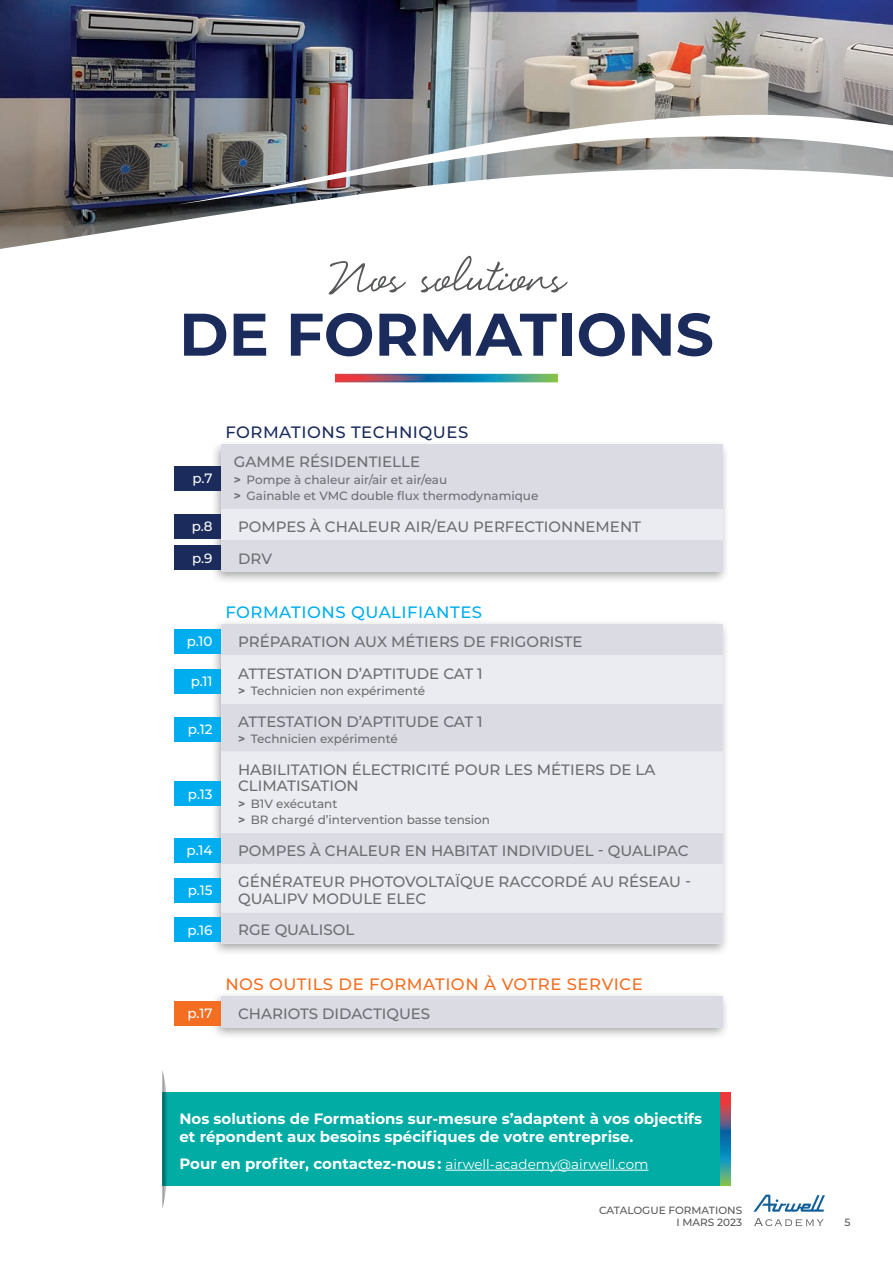
<style>
.page{position:relative;width:893px;height:1263px;background:#fff}
.page>*{position:absolute;margin:0;border:0;box-sizing:border-box;transform-origin:0 0}
.t1{font:80.7px "Eye Catching";color:#57585a}
.t2{font:700 60px "Montserrat";color:#1a2b5c}
.t3{font:500 16.5px "Montserrat";letter-spacing:.03em;color:#f36e21}
.t4{font:500 16.5px "Montserrat";letter-spacing:.03em;color:#00aeef}
.t5{font:500 16.5px "Montserrat";letter-spacing:.03em;color:#1a2b5c}
.t6{font:500 15px/16.5px "Montserrat";color:#6c6d70}
.t7{font:700 15px/18px "Montserrat";color:#fff}
.t8{font:500 13.5px "Montserrat";color:#fff}
.t9{font:500 12px/16.5px "Montserrat";color:#6c6d70}
.t10{font:500 10.5px/12px "Montserrat";color:#57585a}
.s1{font-weight:700}
.s2{font-weight:400;font-size:13.5px}
</style>
<div class="page">
<img style="left:508px;top:0;width:385px;height:79px">
<img style="left:0;top:0;width:508px;height:169px">
<svg style="left:0;top:169px;width:558px;height:214px"></svg>
<img style="left:177px;top:79px;width:716px;height:125px">
<svg style="left:338px;top:377px;width:217px;height:2px"></svg>
<div style="left:210px;top:439px;width:519px;height:146px;background:#231f20;opacity:.4"></div>
<div style="left:221px;top:444px;width:502px;height:65px;background:#dbdbe4"></div>
<div style="left:221px;top:509px;width:502px;height:31px;background:#ebecf1"></div>
<div style="left:221px;top:540px;width:502px;height:32px;background:#dbdbe4"></div>
<div style="left:174px;top:466px;width:47px;height:25px;background:#1a2b5c"></div>
<div style="left:174px;top:514px;width:47px;height:25px;background:#1a2b5c"></div>
<div style="left:174px;top:545px;width:47px;height:25px;background:#1a2b5c"></div>
<div style="left:210px;top:619px;width:519px;height:337px;background:#231f20;opacity:.4"></div>
<div style="left:221px;top:624px;width:502px;height:320px;background:#dbdbe4"></div>
<div style="left:221px;top:656px;width:502px;height:48px;background:#ebecf1"></div>
<svg style="left:221px;top:752px;width:502px;height:160px;background:#e7e8ee"></svg>
<div style="left:174px;top:629px;width:47px;height:25px;background:#00aeef"></div>
<div style="left:174px;top:669px;width:47px;height:25px;background:#00aeef"></div>
<div style="left:174px;top:717px;width:47px;height:25px;background:#00aeef"></div>
<div style="left:174px;top:781px;width:47px;height:25px;background:#00aeef"></div>
<div style="left:174px;top:838px;width:47px;height:25px;background:#00aeef"></div>
<div style="left:174px;top:877px;width:47px;height:25px;background:#00aeef"></div>
<div style="left:174px;top:917px;width:47px;height:25px;background:#00aeef"></div>
<div style="left:210px;top:991px;width:519px;height:49px;background:#231f20;opacity:.4"></div>
<div style="left:221px;top:996px;width:502px;height:31px;background:#dbdbe4"></div>
<div style="left:174px;top:1001px;width:47px;height:25px;background:#f36e21"></div>
<svg style="left:719px;top:1093px;width:11px;height:93px"></svg>
<div style="left:162px;top:1093px;width:557px;height:93px;background:#00aca4"></div>
<hr style="left:446px;top:1170px;width:202px;height:1px;background:#fff">
<svg style="left:162px;top:1070px;width:10px;height:138px"></svg>
<svg style="left:753px;top:1194px;width:72px;height:18px"></svg>
<svg style="left:754px;top:1218px;width:70px;height:8px"></svg>
<h1 class="t1" style="left:329px;top:245px;width:237px">Nos solutions</h1>
<h2 class="t2" style="left:179px;top:291px;width:536px">DE FORMATIONS</h2>
<p class="t8" style="left:193px;top:469px;width:22px">p.7</p>
<p class="t5" style="left:225px;top:421px;width:244px">FORMATIONS TECHNIQUES</p>
<p class="t6" style="left:234px;top:453px;width:188px">GAMME RÉSIDENTIELLE</p>
<p class="t9" style="left:234px;top:471px;width:306px"><span class="s1">&gt;</span> Pompe à chaleur air/air et air/eau<br><span class="s1">&gt;</span> Gainable et VMC double flux thermodynamique</p>
<p class="t8" style="left:192px;top:517px;width:22px">p.8</p>
<p class="t6" style="left:238px;top:518px;width:404px">POMPES À CHALEUR AIR/EAU PERFECTIONNEMENT</p>
<p class="t8" style="left:192px;top:548px;width:22px">p.9</p>
<p class="t6" style="left:238px;top:549px;width:35px">DRV</p>
<p class="t4" style="left:225px;top:600px;width:258px">FORMATIONS QUALIFIANTES</p>
<p class="t8" style="left:187px;top:632px;width:27px">p.10</p>
<p class="t6" style="left:238px;top:633px;width:346px">PRÉPARATION AUX MÉTIERS DE FRIGORISTE</p>
<p class="t8" style="left:191px;top:672px;width:23px">p.11</p>
<p class="t6" style="left:238px;top:664px;width:246px">ATTESTATION D’APTITUDE CAT 1</p>
<p class="t9" style="left:238px;top:682px;width:188px"><span class="s1">&gt;</span> Technicien non expérimenté</p>
<p class="t8" style="left:188px;top:720px;width:26px">p.12</p>
<p class="t8" style="left:188px;top:784px;width:26px">p.13</p>
<p class="t6" style="left:238px;top:712px;width:246px">ATTESTATION D’APTITUDE CAT 1</p>
<p class="t9" style="left:238px;top:730px;width:161px"><span class="s1">&gt;</span> Technicien expérimenté</p>
<p class="t6" style="left:238px;top:760px;width:419px">HABILITATION ÉLECTRICITÉ POUR LES MÉTIERS DE LA<br>CLIMATISATION</p>
<p class="t9" style="left:238px;top:795px;width:253px"><span class="s1">&gt;</span> B1V exécutant<br><span class="s1">&gt;</span> BR chargé d’intervention basse tension</p>
<p class="t8" style="left:187px;top:841px;width:27px">p.14</p>
<p class="t6" style="left:238px;top:842px;width:452px">POMPES À CHALEUR EN HABITAT INDIVIDUEL - QUALIPAC</p>
<p class="t8" style="left:188px;top:881px;width:26px">p.15</p>
<p class="t6" style="left:238px;top:873px;width:455px">GÉNÉRATEUR PHOTOVOLTAÏQUE RACCORDÉ AU RÉSEAU -<br>QUALIPV MODULE ELEC</p>
<p class="t8" style="left:187px;top:920px;width:27px">p.16</p>
<p class="t6" style="left:238px;top:921px;width:118px">RGE QUALISOL</p>
<p class="t3" style="left:225px;top:972px;width:419px">NOS OUTILS DE FORMATION À VOTRE SERVICE</p>
<p class="t8" style="left:188px;top:1004px;width:27px">p.17</p>
<p class="t6" style="left:238px;top:1005px;width:194px">CHARIOTS DIDACTIQUES</p>
<p class="t7" style="left:179px;top:1109px;width:524px">Nos solutions de Formations sur-mesure s’adaptent à vos objectifs et répondent aux besoins spécifiques de votre entreprise.</p>
<p class="t7" style="left:179px;top:1154px;width:470px">Pour en profiter, contactez-nous : <span class="s2">airwell-academy@airwell.com</span></p>
<p class="t10" style="left:676px;top:1204px;width:67px;text-indent:-77px">CATALOGUE FORMATIONS<br>I mars</p>
<p class="t10" style="left:717px;top:1216px;width:27px">2023</p>
<p class="t10" style="left:844px;top:1216px;width:8px">5</p>
</div>
